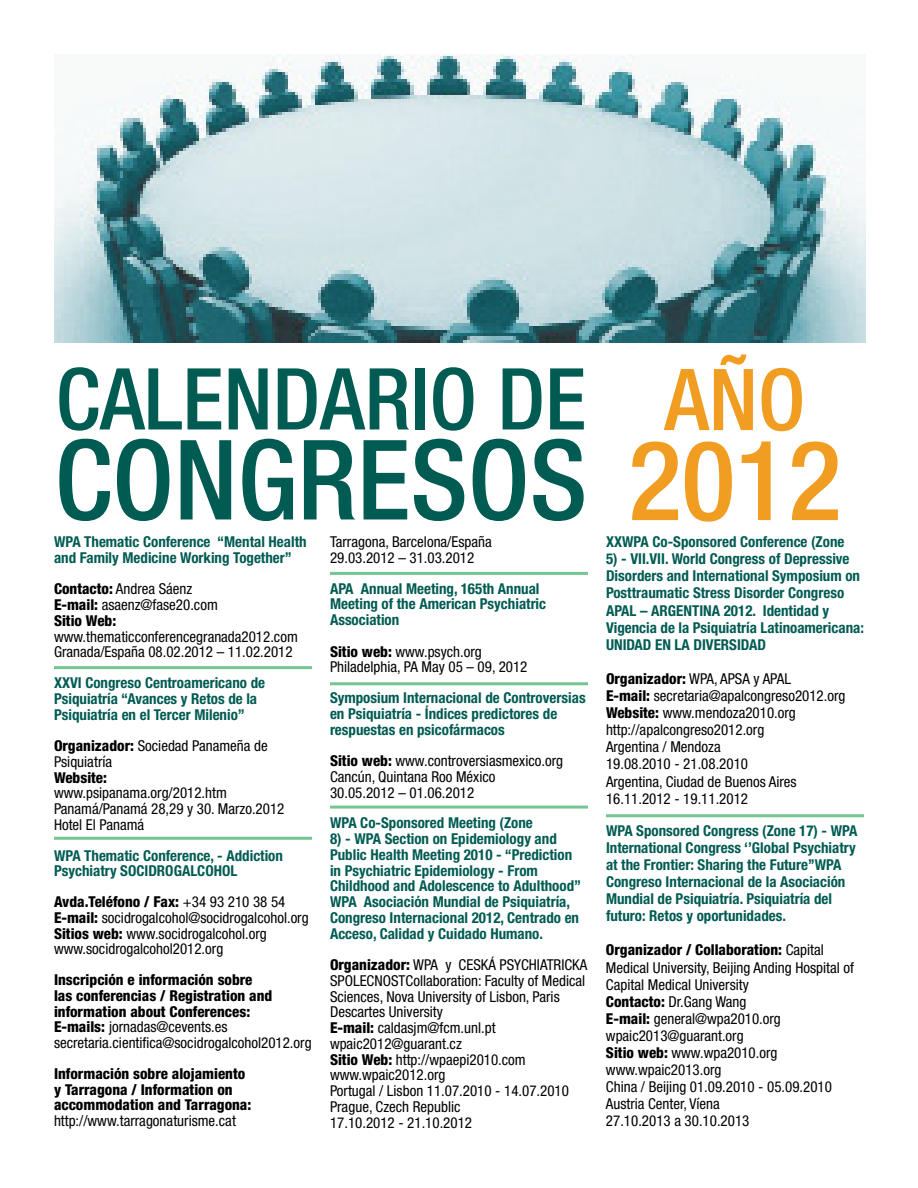
<style>
.page{position:relative;width:918px;height:1188px;background:#fff}
.page>*{position:absolute;margin:0;border:0;box-sizing:border-box;transform-origin:0 0}
.t1{font:500 condensed 111px "Helvetica Neue LT Std";color:#005b52}
.t2{font:500 condensed 85.5px "Helvetica Neue LT Std";color:#005b52}
.t3{font:500 condensed 85.5px "Helvetica Neue LT Std";color:#f19d22}
.t4{font:condensed 15px/15.8px "Helvetica Neue LT Std";color:#000}
.t5{font:700 condensed 15px/15.8px "Helvetica Neue LT Std";color:#005b52}
.t6{font:800 condensed 15px/15.8px "Helvetica Neue LT Std";color:#000}
.s1{color:#f19d22}
.s2{font-weight:800}
.s3{font-weight:400}
</style>
<div class="page">
<hr style="left:54px;top:666px;width:258px;height:3px;background:#73c593">
<hr style="left:54px;top:837px;width:258px;height:3px;background:#73c593">
<hr style="left:330px;top:572px;width:258px;height:3px;background:#73c593">
<hr style="left:330px;top:682px;width:258px;height:3px;background:#73c593">
<hr style="left:330px;top:806px;width:258px;height:3px;background:#73c593">
<hr style="left:606px;top:814px;width:258px;height:3px;background:#73c593">
<img style="left:54px;top:54px;width:811px;height:288px">
<h2 class="t3" style="left:665px;top:349px;width:142px">AÑO</h2>
<h2 class="t2" style="left:56px;top:348px;width:532px">CALENDARIO DE</h2>
<h1 class="t1" style="left:55px;top:414px;width:788px">CONGRESOS <span class="s1">2012</span></h1>
<p class="t5" style="left:54px;top:534px;width:254px">WPA Thematic Conference “Mental Health and Family Medicine Working Together”</p>
<p class="t4" style="left:54px;top:581px;width:165px"><span class="s2">Contacto:</span> Andrea Sáenz<br><span class="s2">E-mail:</span> asaenz@fase20.com<br><span class="s2">Sitio Web:</span></p>
<p class="t4" style="left:54px;top:628px;width:245px">www.thematicconferencegranada2012.com<br>Granada/España 08.02.2012 – 11.02.2012</p>
<p class="t5" style="left:54px;top:675px;width:213px">XXVI Congreso Centroamericano de<br>Psiquiatría “Avances y Retos de la<br>Psiquiatría en el Tercer Milenio”</p>
<p class="t4" style="left:54px;top:738px;width:215px"><span class="s2">Organizador:</span> Sociedad Panameña de<br>Psiquiatría</p>
<p class="t6" style="left:54px;top:769px;width:55px">Website:</p>
<p class="t4" style="left:54px;top:785px;width:232px">www.psipanama.org/2012.htm<br>Panamá/Panamá 28,29 y 30. Marzo.2012<br>Hotel El Panamá</p>
<p class="t5" style="left:54px;top:847px;width:231px">WPA Thematic Conference, - Addiction<br>Psychiatry SOCIDROGALCOHOL</p>
<p class="t4" style="left:54px;top:894px;width:256px"><span class="s2">Avda.Teléfono / Fax:</span> +34 93 210 38 54<br><span class="s2">E-mail:</span> socidrogalcohol@socidrogalcohol.org <span class="s2">Sitios web:</span> www.socidrogalcohol.org www.socidrogalcohol2012.org</p>
<p class="t6" style="left:54px;top:972px;width:259px">Inscripción e información sobre<br>las conferencias / Registration and information about Conferences:<br>E-mails: <span class="s3">jornadas@cevents.es secretaria.cientifica@socidrogalcohol2012.org</span></p>
<p class="t6" style="left:54px;top:1065px;width:199px">Información sobre alojamiento y Tarragona / Information on accommodation and Tarragona:</p>
<p class="t4" style="left:54px;top:1113px;width:184px">http://www.tarragonaturisme.cat</p>
<p class="t4" style="left:330px;top:534px;width:163px">Tarragona, Barcelona/España<br>29.03.2012 – 31.03.2012</p>
<p class="t5" style="left:330px;top:580px;width:218px">APA Annual Meeting, 165th Annual<br>Meeting of the American Psychiatric<br>Association</p>
<p class="t4" style="left:330px;top:643px;width:199px"><span class="s2">Sitio web:</span> www.psych.org<br>Philadelphia, PA May 05 – 09, 2012</p>
<p class="t5" style="left:330px;top:690px;width:257px">Symposium Internacional de Controversias en Psiquiatría - Índices predictores de respuestas en psicofármacos</p>
<p class="t4" style="left:330px;top:753px;width:235px"><span class="s2">Sitio web:</span> www.controversiasmexico.org<br>Cancún, Quintana Roo México<br>30.05.2012 – 01.06.2012</p>
<p class="t5" style="left:330px;top:815px;width:204px">WPA Co-Sponsored Meeting (Zone</p>
<p class="t5" style="left:330px;top:831px;width:253px">8) - WPA Section on Epidemiology and Public Health Meeting 2010 - “Prediction in Psychiatric Epidemiology - From Childhood and Adolescence to Adulthood” WPA Asociación Mundial de Psiquiatría, Congreso Internacional 2012, Centrado en Acceso, Calidad y Cuidado Humano.</p>
<p class="t4" style="left:330px;top:957px;width:259px"><span class="s2">Organizador:</span> WPA y CESKÁ PSYCHIATRICKA<br>SPOLECNOSTCollaboration: Faculty of Medical<br>Sciences, Nova University of Lisbon, Paris<br>Descartes University<br><span class="s2">E-mail:</span> caldasjm@fcm.unl.pt wpaic2012@guarant.cz<br><span class="s2">Sitio Web:</span> http://wpaepi2010.com www.wpaic2012.org<br>Portugal / Lisbon 11.07.2010 - 14.07.2010<br>Prague, Czech Republic<br>17.10.2012 - 21.10.2012</p>
<p class="t5" style="left:606px;top:534px;width:240px">XXWPA Co-Sponsored Conference (Zone</p>
<p class="t5" style="left:606px;top:550px;width:259px;line-height:17.1px">5) - VII.VII. World Congress of Depressive Disorders and International Symposium on Posttraumatic Stress Disorder Congreso APAL – ARGENTINA 2012. Identidad y Vigencia de la Psiquiatría Latinoamericana:<br>UNIDAD EN LA DIVERSIDAD</p>
<p class="t4" style="left:606px;top:670px;width:241px;line-height:17.1px"><span class="s2">Organizador:</span> WPA, APSA y APAL<br><span class="s2">E-mail:</span> secretaria@apalcongreso2012.org<br><span class="s2">Website:</span> www.mendoza2010.org http://apalcongreso2012.org<br>Argentina / Mendoza<br>19.08.2010 - 21.08.2010<br>Argentina, Ciudad de Buenos Aires<br>16.11.2012 - 19.11.2012</p>
<p class="t5" style="left:606px;top:822px;width:253px;line-height:17.1px">WPA Sponsored Congress (Zone 17) - WPA International Congress ‘’Global Psychiatry at the Frontier: Sharing the Future’’WPA Congreso Internacional de la Asociación Mundial de Psiquiatría. Psiquiatría del futuro: Retos y oportunidades.</p>
<p class="t4" style="left:606px;top:942px;width:249px;line-height:17.1px"><span class="s2">Organizador / Collaboration:</span> Capital<br>Medical University, Beijing Anding Hospital of<br>Capital Medical University<br><span class="s2">Contacto:</span> Dr.Gang Wang<br><span class="s2">E-mail:</span> general@wpa2010.org wpaic2013@guarant.org<br><span class="s2">Sitio web:</span> www.wpa2010.org www.wpaic2013.org<br>China / Beijing 01.09.2010 - 05.09.2010<br>Austria Center, Víena<br>27.10.2013 a 30.10.2013</p>
</div>
